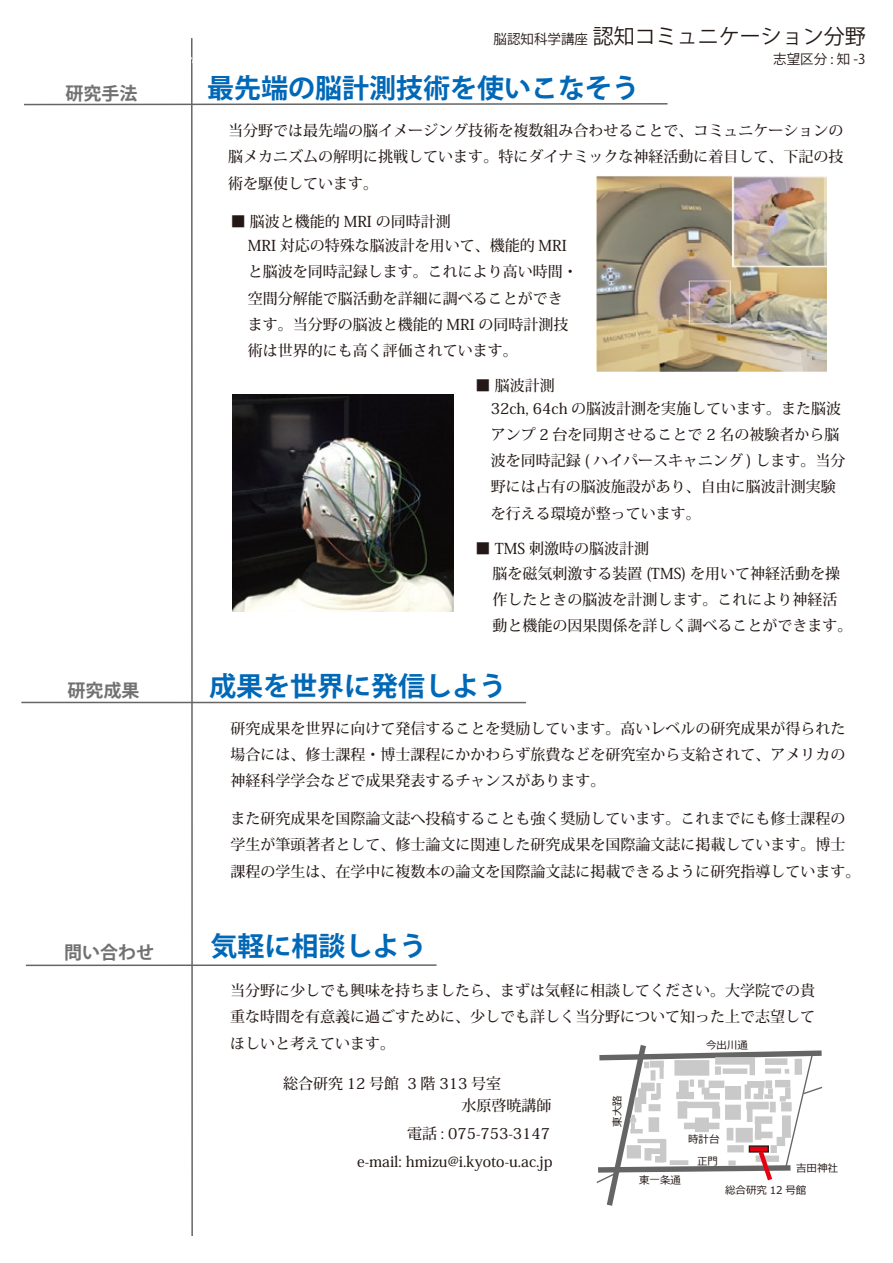
<style>
.page{position:relative;width:893px;height:1263px;background:#fff}
.page>*{position:absolute;margin:0;border:0;box-sizing:border-box;transform-origin:0 0}
.t1{font:700 27px "Koz Go Pro";color:#0068b7}
.t2{font:21px "Koz Go Pro";color:#231815}
.t3{font:700 18px "Koz Go Pro";color:#727172}
.t4{font:500 15px/26.2px "Koz Min Pro";color:#231815}
.t5{font:13.5px "Koz Go Pro";color:#231815}
.t6{font:italic 700 12px "Times New Roman";color:#fff}
.t7{font:10.5px "Meiryo";color:#231815}
.s1{font-size:13.5px}
</style>
<div class="page">
<hr style="left:191px;top:38px;width:2px;height:1198px;background:#666565">
<svg style="left:24px;top:102px;width:644px;height:4px"></svg>
<hr style="left:21px;top:702px;width:505px;height:1px;background:#666565">
<hr style="left:26px;top:964px;width:411px;height:2px;background:#666565">
<svg style="left:596px;top:1045px;width:227px;height:161px"></svg>
<img style="left:596px;top:175px;width:230px;height:197px">
<img style="left:233px;top:395px;width:220px;height:217px">
<p class="t6" style="left:181px;top:51px;width:22px">orld</p>
<p class="t2" style="left:493px;top:23px;width:374px"><span class="s1">脳認知科学講座</span>認知コミュニケーション分野</p>
<p class="t5" style="left:773px;top:51px;width:94px">志望区分 : 知 -3</p>
<p class="t3" style="left:65px;top:81px;width:74px">研究手法</p>
<p class="t1" style="left:207px;top:71px;width:433px">最先端の脳計測技術を使いこなそう</p>
<p class="t4" style="left:228px;top:117px;width:616px;text-align:justify">当分野では最先端の脳イメージング技術を複数組み合わせることで、コミュニケーションの脳メカニズムの解明に挑戦しています。特にダイナミックな神経活動に着目して、下記の技術を駆使しています。</p>
<p class="t4" style="left:248px;top:209px;width:321px;line-height:24px;text-indent:-17px">■ 脳波と機能的 MRI の同時計測<br>MRI 対応の特殊な脳波計を用いて、機能的 MRI</p>
<p class="t4" style="left:248px;top:258px;width:332px">と脳波を同時記録します。これにより高い時間・空間分解能で脳活動を詳細に調べることができます。当分野の脳波と機能的 MRI の同時計測技術は世界的にも高く評価されています。</p>
<p class="t4" style="left:491px;top:373px;width:352px;line-height:22.8px;text-indent:-15px">■ 脳波計測<br>32ch, 64ch の脳波計測を実施しています。また脳波</p>
<p class="t4" style="left:491px;top:420px;width:356px">アンプ 2 台を同期させることで 2 名の被験者から脳波を同時記録 ( ハイパースキャニング ) します。当分野には占有の脳波施設があり、自由に脳波計測実験を行える環境が整っています。</p>
<p class="t4" style="left:492px;top:536px;width:349px;line-height:24.3px;text-indent:-17px">■ TMS 刺激時の脳波計測<br>脳を磁気刺激する装置 (TMS) を用いて神経活動を操</p>
<p class="t4" style="left:492px;top:585px;width:361px">作したときの脳波を計測します。これにより神経活動と機能の因果関係を詳しく調べることができます。</p>
<p class="t3" style="left:68px;top:678px;width:73px">研究成果</p>
<p class="t1" style="left:209px;top:669px;width:298px">成果を世界に発信しよう</p>
<p class="t4" style="left:231px;top:714px;width:617px;text-align:justify">研究成果を世界に向けて発信することを奨励しています。高いレベルの研究成果が得られた場合には、修士課程・博士課程にかかわらず旅費などを研究室から支給されて、アメリカの神経科学学会などで成果発表するチャンスがあります。</p>
<p class="t4" style="left:231px;top:805px;width:631px">また研究成果を国際論文誌へ投稿することも強く奨励しています。これまでにも修士課程の学生が筆頭著者として、修士論文に関連した研究成果を国際論文誌に掲載しています。博士課程の学生は、在学中に複数本の論文を国際論文誌に掲載できるように研究指導しています。</p>
<p class="t3" style="left:64px;top:940px;width:91px">問い合わせ</p>
<p class="t1" style="left:211px;top:928px;width:217px">気軽に相談しよう</p>
<p class="t4" style="left:230px;top:977px;width:587px;text-align:justify">当分野に少しでも興味を持ちましたら、まずは気軽に相談してください。大学院での貴重な時間を有意義に過ごすために、少しでも詳しく当分野について知った上で志望してほしいと考えています。</p>
<p class="t7" style="left:706px;top:1037px;width:43px">今出川通</p>
<p class="t4" style="left:283px;top:1069px;width:220px">総合研究 12 号館 3 階 313 号室</p>
<p class="t4" style="left:357px;top:1119px;width:197px;line-height:27.5px;text-align:right">電話 : 075-753-3147<br>e-mail: hmizu@i.kyoto-u.ac.jp</p>
<p class="t4" style="left:462px;top:1092px;width:91px">水原啓暁講師</p>
<p class="t7" style="left:610px;top:1127px;width:33px;rotate:-90deg">東大路</p>
<p class="t7" style="left:688px;top:1131px;width:33px">時計台</p>
<p class="t7" style="left:697px;top:1153px;width:22px">正門</p>
<p class="t7" style="left:796px;top:1160px;width:43px">吉田神社</p>
<p class="t7" style="left:639px;top:1172px;width:43px">東一条通</p>
<p class="t7" style="left:725px;top:1182px;width:83px">総合研究 12 号館</p>
</div>
